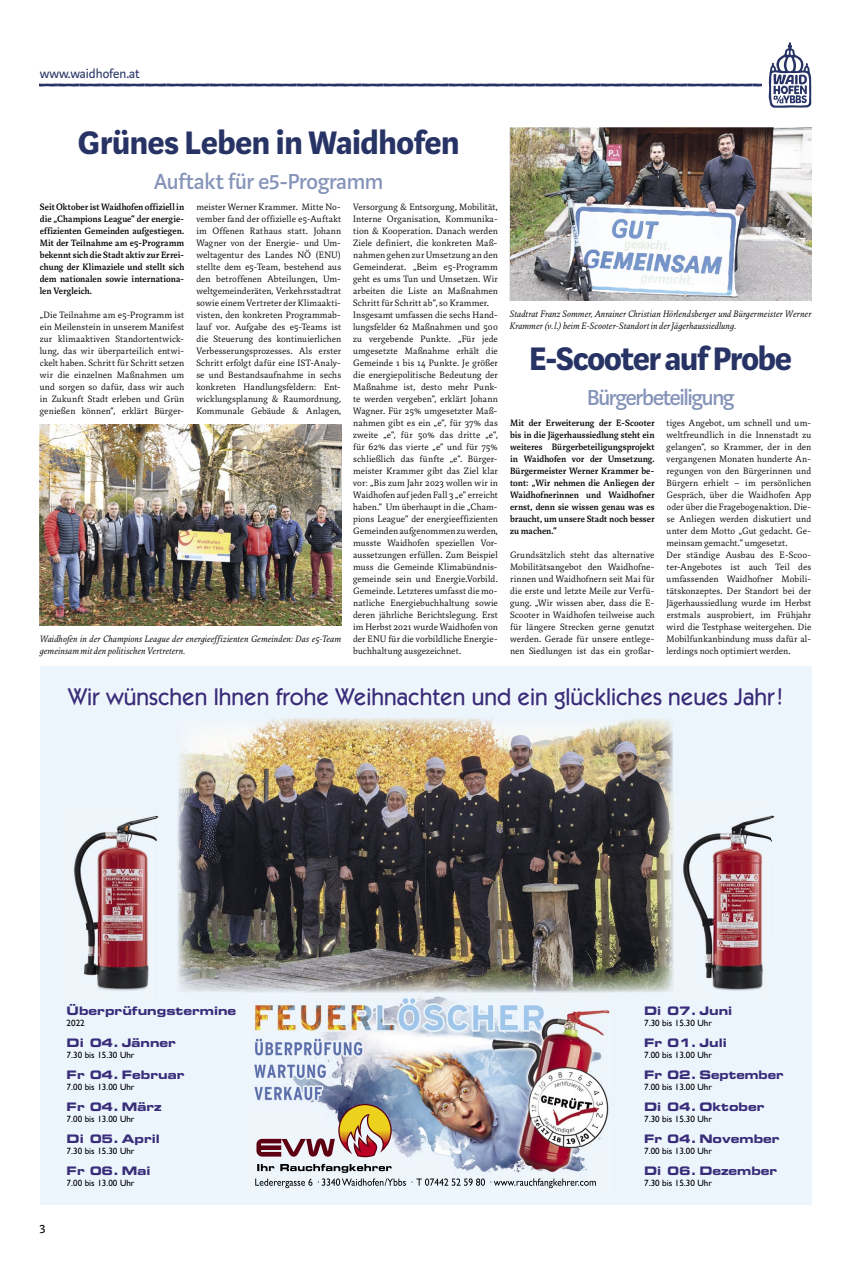
<style>
.page{position:relative;width:851px;height:1276px;background:#fff}
.page>*{position:absolute;margin:0;border:0;box-sizing:border-box;transform-origin:0 0}
.t1{font:700 36px "Marat Sans";letter-spacing:-.015em;color:#273365}
.t2{font:500 24px "ITC Kabel Std";color:#392d7a;scale:.95 1}
.t3{font:500 24px "Marat Sans";letter-spacing:-.005em;color:#8694b9}
.t4{font:500 24px "Marat Sans";letter-spacing:-.045em;color:#8694b9}
.t5{font:14px "Marat Sans";color:#273365}
.t6{font:14px "Marat Sans";color:#000}
.t7{font:11.7px "Eurostile Bold Extended Two";color:#392d7a}
.t8{font:300 10px/12px "Marat";letter-spacing:.01em;color:#000;text-align:justify}
.t9{font:500 10px/12px "Marat";letter-spacing:.005em;color:#000;text-align:justify}
.t10{font:italic 300 10px/12px "Marat";letter-spacing:.01em;color:#000}
.t11{font:9.1px "Gill Sans";color:#000}
</style>
<div class="page">
<svg style="left:40px;top:83px;width:721px;height:4px;background:#6e7698"></svg>
<svg style="left:768px;top:42px;width:43px;height:66px"></svg>
<div style="left:40px;top:666px;width:771px;height:539px;background:#edf5fc"></div>
<img style="left:246px;top:958px;width:367px;height:231px">
<img style="left:580px;top:1178px;width:15px;height:10px">
<img style="left:255px;top:1178px;width:325px;height:10px">
<img style="left:69px;top:688px;width:712px;height:22px">
<img style="left:178px;top:718px;width:495px;height:240px">
<img style="left:190px;top:958px;width:56px;height:34px">
<img style="left:613px;top:958px;width:56px;height:34px">
<svg style="left:256px;top:1104px;width:135px;height:53px"></svg>
<img style="left:257px;top:1164px;width:134px;height:8px">
<img style="left:673px;top:816px;width:98px;height:116px">
<img style="left:673px;top:932px;width:90px;height:59px">
<img style="left:669px;top:796px;width:4px;height:195px">
<img style="left:74px;top:815px;width:104px;height:176px">
<img style="left:178px;top:803px;width:12px;height:189px">
<img style="left:510px;top:128px;width:300px;height:172px">
<img style="left:40px;top:424px;width:301px;height:202px">
<h3 class="t5" style="left:40px;top:66px;width:102px">www.waidhofen.at</h3>
<h1 class="t1" style="left:78px;top:124px;width:383px">Grünes Leben in Waidhofen</h1>
<h2 class="t3" style="left:154px;top:169px;width:231px">Auftakt für e5-Programm</h2>
<p class="t9" style="left:40px;top:201px;width:146px">Seit Oktober ist Waidhofen offiziell in die „Champions League“ der energie&shy;effizienten Gemeinden aufgestiegen.<br>Mit der Teilnahme am e5-Programm bekennt sich die Stadt aktiv zur Errei&shy;chung der Klimaziele und stellt sich dem nationalen sowie internationa&shy;len Vergleich.</p>
<p class="t8" style="left:40px;top:309px;width:146px">„Die Teilnahme am e5-Programm ist ein Meilenstein in unserem Manifest zur klimaaktiven Standortentwick&shy;lung, das wir überparteilich entwi&shy;ckelt haben. Schritt für Schritt setzen wir die einzelnen Maßnahmen um und sorgen so dafür, dass wir auch in Zukunft Stadt erleben und Grün genießen können“, erklärt Bürger-</p>
<p class="t8" style="left:196px;top:201px;width:146px">meister Werner Krammer. Mitte No&shy;vember fand der offizielle e5-Auftakt im Offenen Rathaus statt. Johann Wagner von der Energie- und Um&shy;weltagentur des Landes NÖ (ENU) stellte dem e5-Team, bestehend aus den betroffenen Abteilungen, Um&shy;weltgemeinderäten, Verkehrsstadtrat sowie einem Vertreter der Klimaakti&shy;visten, den konkreten Programmab&shy;lauf vor. Aufgabe des e5-Teams ist die Steuerung des kontinuierlichen Verbesserungsprozesses. Als erster Schritt erfolgt dafür eine IST-Analy&shy;se und Bestandsaufnahme in sechs konkreten Handlungsfeldern: Ent&shy;wicklungsplanung &amp; Raumordnung, Kommunale Gebäude &amp; Anlagen,</p>
<p class="t8" style="left:353px;top:201px;width:146px;text-align:left">Versorgung &amp; Entsorgung, Mobilität, Interne Organisation, Kommunika&shy;tion &amp; Kooperation. Danach werden Ziele definiert, die konkreten Maß&shy;nahmen gehen zur Umsetzung an den Gemeinderat. „Beim e5-Programm geht es ums Tun und Umsetzen. Wir arbeiten die Liste an Maßnahmen Schritt für Schritt ab“, so Krammer.<br>Insgesamt umfassen die sechs Hand&shy;lungsfelder 62 Maßnahmen und 500 zu vergebende Punkte. „Für jede umgesetzte Maßnahme erhält die Gemeinde 1 bis 14 Punkte. Je größer die energiepolitische Bedeutung der Maßnahme ist, desto mehr Punk&shy;te werden vergeben“, erklärt Johann Wagner. Für 25% umgesetzter Maß&shy;nahmen gibt es ein „e“, für 37% das zweite „e“, für 50% das dritte „e“, für 62% das vierte „e“ und für 75% schließlich das fünfte „e“. Bürger&shy;meister Krammer gibt das Ziel klar vor: „Bis zum Jahr 2023 wollen wir in Waidhofen auf jeden Fall 3 „e“ erreicht haben.“ Um überhaupt in die „Cham&shy;pions League“ der energieeffizienten Gemeinden aufgenommen zu werden, musste Waidhofen speziellen Vor&shy;aussetzungen erfüllen. Zum Beispiel muss die Gemeinde Klimabündnis&shy;gemeinde sein und Energie.Vorbild.<br>Gemeinde. Letzteres umfasst die mo&shy;natliche Energiebuchhaltung sowie deren jährliche Berichtslegung. Erst im Herbst 2021 wurde Waidhofen von der ENU für die vorbildliche Energie&shy;buchhaltung ausgezeichnet.</p>
<p class="t10" style="left:40px;top:633px;width:303px">Waidhofen in der Champions League der energieeffizienten Gemeinden: Das e5-Team gemeinsam mit den politischen Vertretern.</p>
<p class="t10" style="left:509px;top:308px;width:303px">Stadtrat Franz Sommer, Anrainer Christian Hörlendsberger und Bürgermeister Werner<br>Krammer (v. l.) beim E-Scooter-Standort in der Jägerhaussiedlung.</p>
<h1 class="t1" style="left:529px;top:340px;width:264px">E-Scooter auf Probe</h1>
<h2 class="t4" style="left:587px;top:384px;width:148px">Bürgerbeteiligung</h2>
<p class="t9" style="left:510px;top:417px;width:146px">Mit der Erweiterung der E-Scooter bis in die Jägerhaussiedlung steht ein weiteres Bürgerbeteiligungsprojekt in Waidhofen vor der Umsetzung.<br>Bürgermeister Werner Krammer be&shy;tont: „Wir nehmen die Anliegen der Waidhofnerinnen und Waidhofner ernst, denn sie wissen genau was es braucht, um unsere Stadt noch besser zu machen.“</p>
<p class="t8" style="left:510px;top:549px;width:146px">Grundsätzlich steht das alternative Mobilitätsangebot den Waidhofne&shy;rinnen und Waidhofnern seit Mai für die erste und letzte Meile zur Verfü&shy;gung. „Wir wissen aber, dass die E-Scooter in Waidhofen teilweise auch für längere Strecken gerne genutzt werden. Gerade für unsere entlege&shy;nen Siedlungen ist das ein großar-</p>
<p class="t8" style="left:666px;top:417px;width:146px;text-align:left">tiges Angebot, um schnell und um&shy;weltfreundlich in die Innenstadt zu gelangen“, so Krammer, der in den vergangenen Monaten hunderte An&shy;regungen von den Bürgerinnen und Bürgern erhielt – im persönlichen Gespräch, über die Waidhofen App oder über die Fragebogenaktion. Die&shy;se Anliegen werden diskutiert und unter dem Motto „Gut gedacht. Ge&shy;meinsam gemacht.“ umgesetzt.<br>Der ständige Ausbau des E-Scoo&shy;ter-Angebotes ist auch Teil des umfassenden Waidhofner Mobili&shy;tätskonzeptes. Der Standort bei der Jägerhaussiedlung wurde im Herbst erstmals ausprobiert, im Frühjahr wird die Testphase weitergehen. Die Mobilfunkanbindung muss dafür al&shy;lerdings noch optimiert werden.</p>
<h2 class="t2" style="left:68px;top:683px;width:753px">Wir wünschen Ihnen frohe Weihnachten und ein glückliches neues Jahr!</h2>
<h3 class="t6" style="left:40px;top:1221px;width:7px">3</h3>
<p class="t7" style="left:67px;top:1002px;width:171px">Überprüfungstermine</p>
<p class="t11" style="left:67px;top:1017px;width:20px">2022</p>
<p class="t7" style="left:67px;top:1034px;width:111px">Di 04. Jänner</p>
<p class="t11" style="left:67px;top:1049px;width:69px">7.30 bis 15.30 Uhr</p>
<p class="t7" style="left:67px;top:1066px;width:119px">Fr 04. Februar</p>
<p class="t11" style="left:67px;top:1081px;width:69px">7.00 bis 13.00 Uhr</p>
<p class="t7" style="left:67px;top:1098px;width:96px">Fr 04. März</p>
<p class="t11" style="left:67px;top:1113px;width:69px">7.00 bis 13.00 Uhr</p>
<p class="t7" style="left:67px;top:1130px;width:95px">Di 05. April</p>
<p class="t11" style="left:67px;top:1145px;width:69px">7.30 bis 15.30 Uhr</p>
<p class="t7" style="left:67px;top:1162px;width:85px">Fr 06. Mai</p>
<p class="t11" style="left:67px;top:1177px;width:69px">7.00 bis 13.00 Uhr</p>
<p class="t7" style="left:644px;top:1002px;width:90px">Di 07. Juni</p>
<p class="t11" style="left:644px;top:1017px;width:69px">7.30 bis 15.30 Uhr</p>
<p class="t7" style="left:644px;top:1034px;width:84px">Fr 01. Juli</p>
<p class="t11" style="left:644px;top:1049px;width:69px">7.00 bis 13.00 Uhr</p>
<p class="t7" style="left:644px;top:1066px;width:141px">Fr 02. September</p>
<p class="t11" style="left:644px;top:1081px;width:69px">7.00 bis 13.00 Uhr</p>
<p class="t7" style="left:644px;top:1098px;width:122px">Di 04. Oktober</p>
<p class="t11" style="left:644px;top:1113px;width:69px">7.30 bis 15.30 Uhr</p>
<p class="t7" style="left:644px;top:1130px;width:137px">Fr 04. November</p>
<p class="t11" style="left:644px;top:1145px;width:69px">7.00 bis 13.00 Uhr</p>
<p class="t7" style="left:644px;top:1162px;width:135px">Di 06. Dezember</p>
<p class="t11" style="left:644px;top:1177px;width:69px">7.30 bis 15.30 Uhr</p>
</div>
